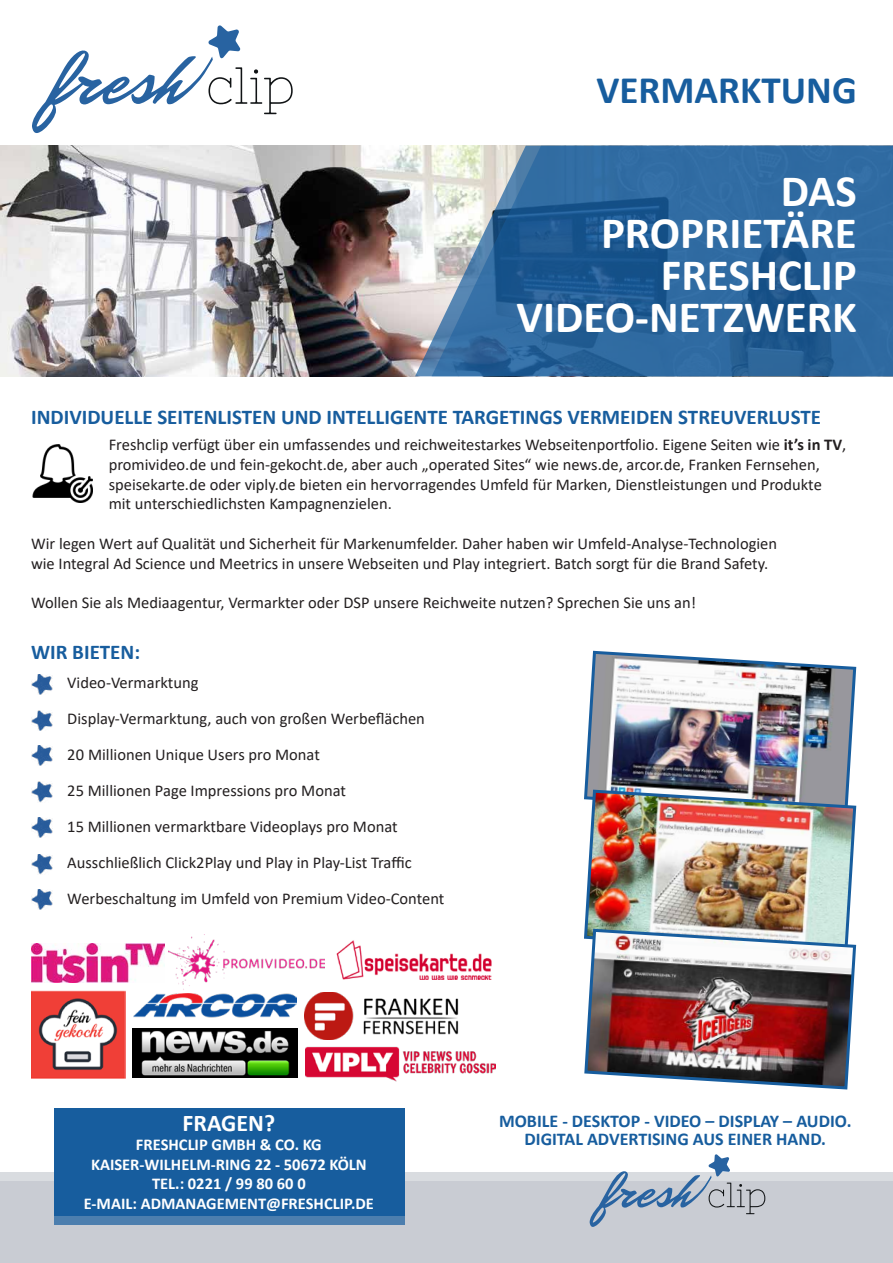
<style>
.page{position:relative;width:893px;height:1263px;background:#fff}
.page>*{position:absolute;margin:0;border:0;box-sizing:border-box;transform-origin:0 0}
.t1{font:700 45px/42px "Calibri";color:#fff;text-align:right}
.t2{font:700 39px "Calibri";color:#175d9e}
.t3{font:700 24px "Calibri";color:#fff}
.t4{font:700 21px "Calibri";color:#175d9e}
.t5{font:700 18px/18px "Calibri";color:#175d9e;text-align:center}
.t6{font:16.5px/36px "Calibri";color:#231f20}
.t7{font:700 16.5px/19.5px "Calibri";color:#fff;text-align:center}
.s1{font-weight:700}
</style>
<div class="page">
<svg style="left:0;top:1172px;width:893px;height:10px;background:#d7dade"></svg>
<div style="left:0;top:1182px;width:893px;height:81px;background:#c9ccd3"></div>
<div style="left:54px;top:1108px;width:351px;height:117px;background:#175d9e"></div>
<img style="left:0;top:146px;width:415px;height:230px">
<svg style="left:32px;top:25px;width:261px;height:108px"></svg>
<svg style="left:415px;top:146px;width:17px;height:230px"></svg>
<svg style="left:432px;top:146px;width:461px;height:230px;background:#3a70a1"></svg>
<svg style="left:590px;top:1154px;width:175px;height:73px"></svg>
<img style="left:32px;top:674px;width:20px;height:20px">
<img style="left:32px;top:711px;width:20px;height:20px">
<img style="left:32px;top:745px;width:20px;height:20px">
<img style="left:32px;top:782px;width:20px;height:20px">
<img style="left:32px;top:817px;width:20px;height:20px">
<img style="left:32px;top:854px;width:20px;height:20px">
<img style="left:32px;top:889px;width:20px;height:21px">
<img style="left:32px;top:944px;width:132px;height:39px">
<img style="left:133px;top:994px;width:163px;height:24px">
<img style="left:31px;top:991px;width:94px;height:87px">
<img style="left:132px;top:1029px;width:165px;height:48px">
<img style="left:304px;top:992px;width:155px;height:48px">
<img style="left:305px;top:1046px;width:190px;height:36px">
<img style="left:336px;top:940px;width:156px;height:40px">
<img style="left:169px;top:936px;width:156px;height:54px">
<img style="left:584px;top:650px;width:273px;height:138px">
<img style="left:584px;top:788px;width:273px;height:139px">
<img style="left:584px;top:927px;width:273px;height:163px">
<img style="left:32px;top:444px;width:61px;height:59px">
<p class="t2" style="left:596px;top:62px;width:262px">VERMARKTUNG</p>
<p class="t1" style="left:781px;top:169px;width:77px">DAS</p>
<p class="t1" style="left:601px;top:211px;width:257px">PROPRIETÄRE<br>FRESHCLIP</p>
<p class="t1" style="left:517px;top:295px;width:342px">VIDEO-NETZWERK</p>
<p class="t4" style="left:31px;top:403px;width:791px">INDIVIDUELLE SEITENLISTEN UND INTELLIGENTE TARGETINGS VERMEIDEN STREUVERLUSTE</p>
<p class="t6" style="left:109px;top:434px;width:739px;line-height:19.8px">Freshclip verfügt über ein umfassendes und reichweitestarkes Webseitenportfolio. Eigene Seiten wie <span class="s1">it’s in TV</span>, promivideo.de und fein-gekocht.de, aber auch „operated Sites“ wie news.de, arcor.de, Franken Fernsehen,</p>
<p class="t6" style="left:109px;top:466px;width:715px">speisekarte.de oder viply.de bieten ein hervorragendes Umfeld für Marken, Dienstleistungen und Produkte</p>
<p class="t6" style="left:109px;top:485px;width:285px">mit unterschiedlichsten Kampagnenzielen.</p>
<p class="t6" style="left:31px;top:533px;width:748px;line-height:19.8px">Wir legen Wert auf Qualität und Sicherheit für Markenumfelder. Daher haben wir Umfeld-Analyse-Technologien wie Integral Ad Science und Meetrics in unsere Webseiten und Play integriert. Batch sorgt für die Brand Safety.</p>
<p class="t6" style="left:31px;top:584px;width:667px">Wollen Sie als Mediaagentur, Vermarkter oder DSP unsere Reichweite nutzen? Sprechen Sie uns an!</p>
<p class="t4" style="left:31px;top:637px;width:111px">WIR BIETEN:</p>
<p class="t6" style="left:67px;top:664px;width:379px">Video-Vermarktung<br>Display-Vermarktung, auch von großen Werbeflächen 20 Millionen Unique Users pro Monat<br>25 Millionen Page Impressions pro Monat<br>15 Millionen vermarktbare Videoplays pro Monat Ausschließlich Click2Play und Play in Play-List Traffic Werbeschaltung im Umfeld von Premium Video-Content</p>
<p class="t3" style="left:183px;top:1106px;width:94px">FRAGEN?</p>
<p class="t7" style="left:91px;top:1135px;width:277px">FRESHCLIP GMBH &amp; CO. KG<br>KAISER-WILHELM-RING 22 - 50672 KÖLN<br>TEL.: 0221 / 99 80 60 0</p>
<p class="t7" style="left:84px;top:1193px;width:292px">E-MAIL: ADMANAGEMENT@FRESHCLIP.DE</p>
<p class="t5" style="left:499px;top:1112px;width:354px">MOBILE - DESKTOP - VIDEO – DISPLAY – AUDIO.<br>DIGITAL ADVERTISING AUS EINER HAND.</p>
</div>
